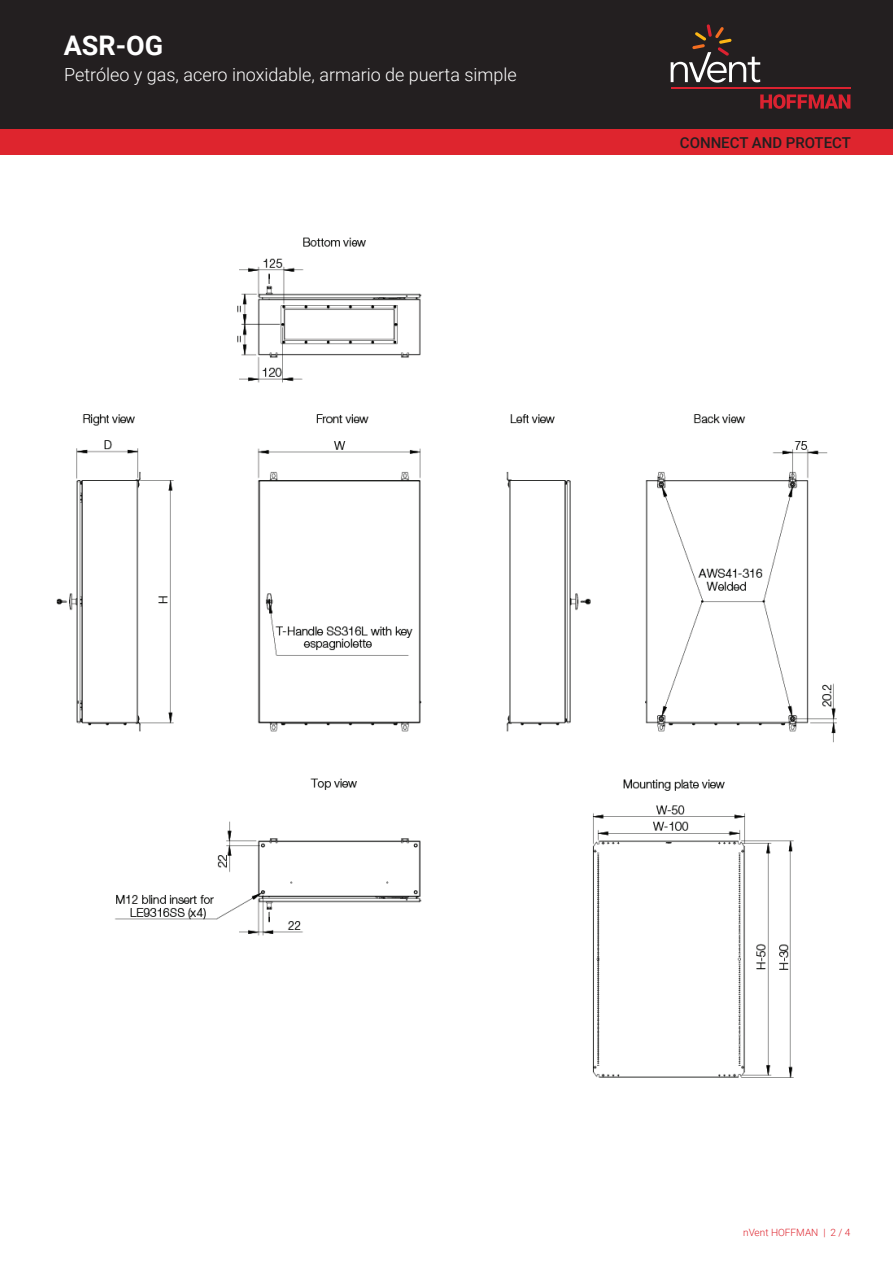
<style>
.page{position:relative;width:893px;height:1263px;background:#fff}
.page>*{position:absolute;margin:0;border:0;box-sizing:border-box;transform-origin:0 0}
.t1{font:700 27px "Roboto";color:#fff}
.t2{font:300 18px "Roboto";color:#fff}
.t3{font:500 15px "Roboto";color:#231f20}
.t4{font:300 10.05px "Roboto";color:#de252e}
</style>
<div class="page">
<div style="left:0;top:0;width:893px;height:129px;background:#231f20"></div>
<svg style="left:760px;top:94px;width:90px;height:15px"></svg>
<hr style="left:671px;top:88px;width:179px;height:1px;background:#db2230">
<svg style="left:671px;top:24px;width:89px;height:59px"></svg>
<div style="left:0;top:129px;width:893px;height:26px;background:#de252e"></div>
<img style="left:57px;top:237px;width:779px;height:840px">
<h1 class="t1" style="left:64px;top:26px;width:101px">ASR-OG</h1>
<p class="t2" style="left:64px;top:62px;width:454px">Petróleo y gas, acero inoxidable, armario de puerta simple</p>
<p class="t3" style="left:680px;top:132px;width:173px">CONNECT AND PROTECT</p>
<p class="t4" style="left:743px;top:1226px;width:109px">nVent HOFFMAN | 2 / 4</p>
</div>
